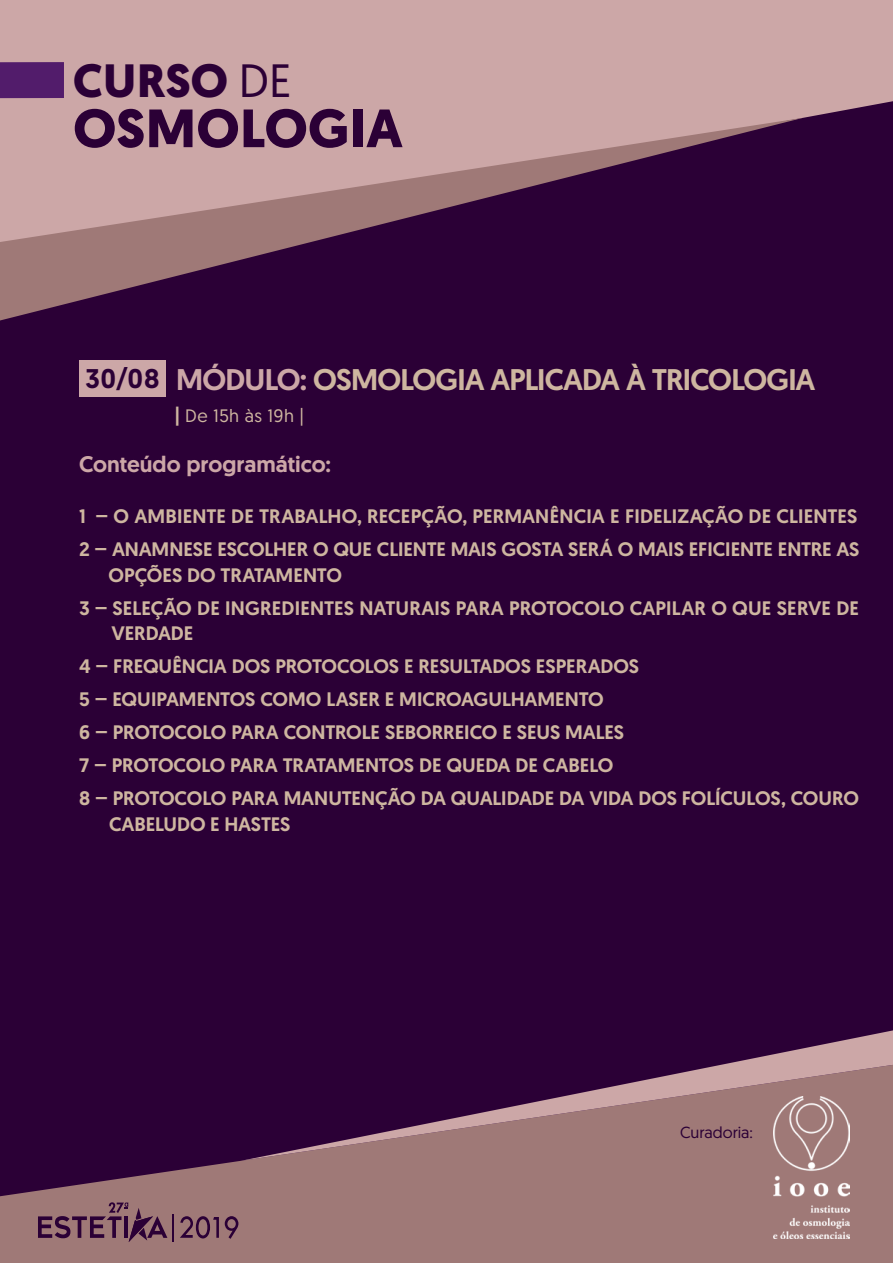
<style>
.page{position:relative;width:893px;height:1263px;background:#2b0036}
.page>*{position:absolute;margin:0;border:0;box-sizing:border-box;transform-origin:0 0}
.t1{font:700 53.85px "Geomanist";letter-spacing:.01em;color:#2b0036}
.t2{font:700 46.65px "Geomanist";letter-spacing:.005em;color:#2b0036}
.t3{font:500 29.85px "Geomanist";letter-spacing:-.025em;color:#ceb6a0}
.t4{font:500 27px "Geomanist";color:#2b0036}
.t5{font:500 22.5px "Geomanist";color:#cca7a7}
.t6{font:500 19.5px/33px "Geomanist";letter-spacing:-.005em;color:#ceb6a0}
.t7{font:18px "Geomanist";letter-spacing:.025em;color:#ceb6a0}
.t8{font:16.05px "Geomanist";color:#2b0036}
.s1{font-weight:400}
.s2{color:#cca7a7}
.s3{font-weight:500}
</style>
<div class="page">
<div style="left:0;top:0;width:893px;height:118px;background:#cca7a7"></div>
<svg style="left:0;top:118px;width:802px;height:202px"></svg>
<div style="left:0;top:62px;width:64px;height:36px;background:#521c6b"></div>
<div style="left:0;top:1160px;width:893px;height:103px;background:#9f7977"></div>
<img style="left:774px;top:1161px;width:75px;height:77px">
<svg style="left:38px;top:1202px;width:129px;height:40px"></svg>
<hr style="left:172px;top:1214px;width:2px;height:28px;background:#2b0036">
<svg style="left:180px;top:1216px;width:39px;height:22px"></svg>
<svg style="left:225px;top:1216px;width:13px;height:23px"></svg>
<svg style="left:241px;top:1030px;width:652px;height:131px"></svg>
<div style="left:79px;top:360px;width:86px;height:37px;background:#cca7a7"></div>
<h2 class="t2" style="left:73px;top:49px;width:220px">CURSO <span class="s1">DE</span></h2>
<h1 class="t1" style="left:73px;top:92px;width:331px">OSMOLOGIA</h1>
<h3 class="t4" style="left:85px;top:360px;width:76px">30/08</h3>
<h3 class="t3" style="left:176px;top:360px;width:641px"><span class="s2">MÓDULO:</span> OSMOLOGIA APLICADA À TRICOLOGIA</h3>
<p class="t7" style="left:175px;top:404px;width:131px"><span class="s3">|</span> De 15h às 19h |</p>
<p class="t5" style="left:79px;top:449px;width:253px">Conteúdo programático:</p>
<p class="t6" style="left:79px;top:499px;width:782px">1 – O AMBIENTE DE TRABALHO, RECEPÇÃO, PERMANÊNCIA E FIDELIZAÇÃO DE CLIENTES<br>2 – ANAMNESE ESCOLHER O QUE CLIENTE MAIS GOSTA SERÁ O MAIS EFICIENTE ENTRE AS</p>
<p class="t6" style="left:79px;top:558px;width:781px;text-indent:29px">OPÇÕES DO TRATAMENTO<br>3 – SELEÇÃO DE INGREDIENTES NATURAIS PARA PROTOCOLO CAPILAR O QUE SERVE DE</p>
<p class="t6" style="left:79px;top:616px;width:781px;text-indent:32px">VERDADE<br>4 – FREQUÊNCIA DOS PROTOCOLOS E RESULTADOS ESPERADOS<br>5 – EQUIPAMENTOS COMO LASER E MICROAGULHAMENTO<br>6 – PROTOCOLO PARA CONTROLE SEBORREICO E SEUS MALES<br>7 – PROTOCOLO PARA TRATAMENTOS DE QUEDA DE CABELO<br>8 – PROTOCOLO PARA MANUTENÇÃO DA QUALIDADE DA VIDA DOS FOLÍCULOS, COURO</p>
<p class="t6" style="left:109px;top:807px;width:183px">CABELUDO E HASTES</p>
<p class="t8" style="left:680px;top:1122px;width:74px">Curadoria:</p>
</div>
